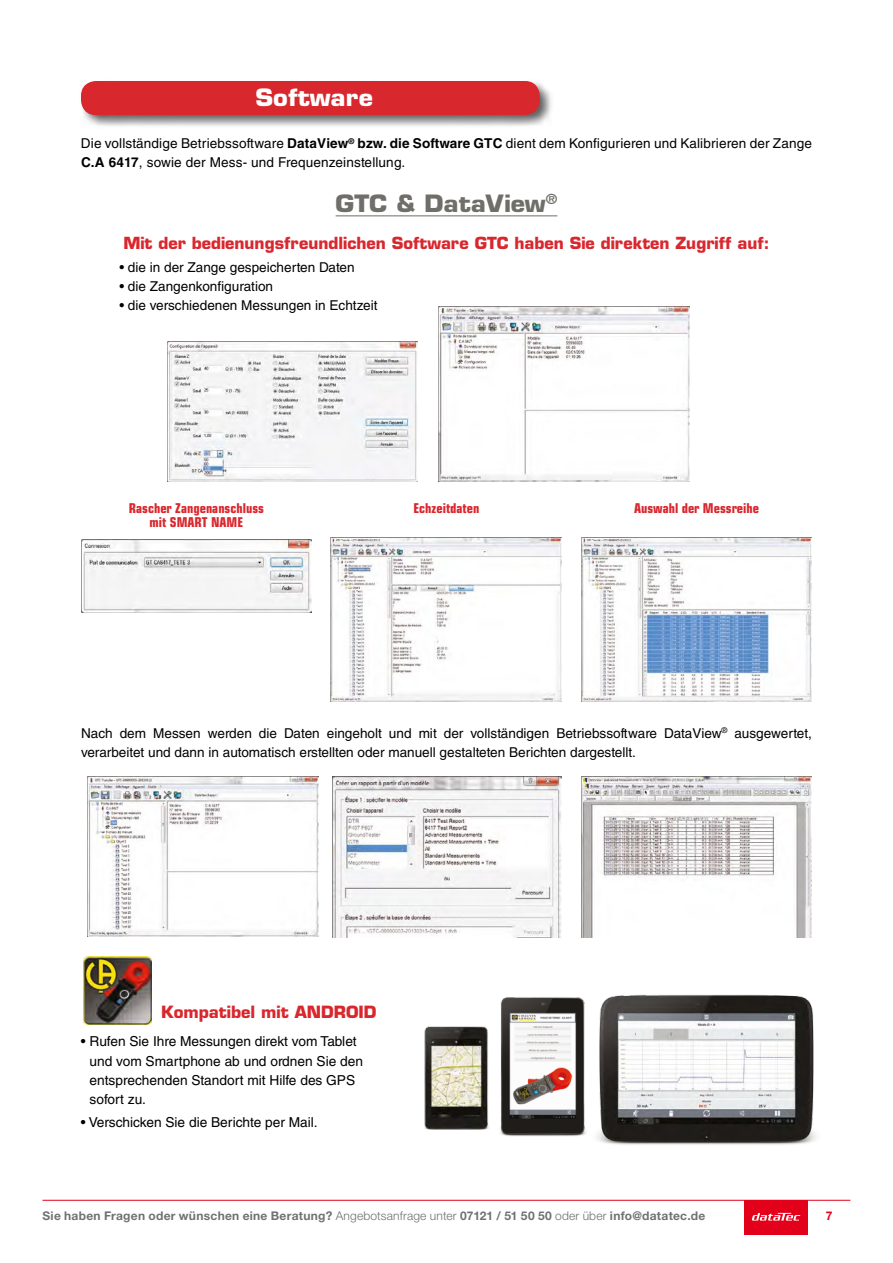
<style>
.page{position:relative;width:893px;height:1263px;background:#fff}
.page>*{position:absolute;margin:0;border:0;box-sizing:border-box;transform-origin:0 0}
.t1{font:700 23.25px "Eurostile LT Std";color:#6f6e68;scale:1.07 1}
.t2{font:700 23.25px "Eurostile LT Std";color:#fff;scale:1.07 1}
.t3{font:700 16.5px "Eurostile LT Std";color:#d9272e}
.t4{font:700 16.35px "Eurostile LT Std";color:#d9272e}
.t5{font:13.65px/19.2px "Helvetica LT Std";color:#000}
.t6{font:13.5px/19px "Helvetica LT Std";color:#000}
.t7{font:700 condensed 13.5px/13.5px "Eurostile LT Std";color:#d9272e;text-align:center}
.t8{font:700 12px "Helvetica Neue LT Pro";letter-spacing:.025em;color:#707172}
.t9{font:700 12px "Helvetica Neue LT Pro";color:#e2001a}
.s1{font-weight:700}
.s2{font-weight:300}
</style>
<div class="page">
<div style="left:744px;top:1200px;width:64px;height:34px;background:#e2001a"></div>
<svg style="left:752px;top:1213px;width:48px;height:7px"></svg>
<hr style="left:43px;top:1200px;width:807px;height:1px;background:#e2001a">
<div style="left:79px;top:79px;width:474px;height:49px;background:#000;opacity:.6"></div>
<div style="left:81px;top:81px;width:459px;height:34px;background:#d9272e;border-radius:15px"></div>
<hr style="left:336px;top:216px;width:221px;height:1px;background:#6f6e68">
<img style="left:167px;top:342px;width:251px;height:140px">
<img style="left:82px;top:540px;width:229px;height:72px">
<img style="left:332px;top:776px;width:230px;height:162px">
<img style="left:331px;top:538px;width:231px;height:164px">
<img style="left:88px;top:776px;width:230px;height:161px">
<img style="left:581px;top:538px;width:231px;height:164px">
<img style="left:581px;top:776px;width:231px;height:162px">
<img style="left:438px;top:306px;width:251px;height:175px">
<img style="left:500px;top:997px;width:86px;height:139px">
<img style="left:597px;top:994px;width:219px;height:151px">
<img style="left:424px;top:1026px;width:65px;height:103px">
<img style="left:84px;top:956px;width:68px;height:68px">
<h1 class="t2" style="left:256px;top:83px;width:111px">Software</h1>
<p class="t6" style="left:81px;top:134px;width:732px">Die vollständige Betriebssoftware <span class="s1">DataView</span><sup>®</sup> <span class="s1">bzw. die Software GTC</span> dient dem Konfigurieren und Kalibrieren der Zange<br><span class="s1">C.A 6417</span>, sowie der Mess- und Frequenzeinstellung.</p>
<h1 class="t1" style="left:336px;top:189px;width:209px">GTC &amp; DataView<sup>®</sup></h1>
<p class="t4" style="left:123px;top:233px;width:648px">Mit der bedienungsfreundlichen Software GTC haben Sie direkten Zugriff auf:</p>
<p class="t6" style="left:119px;top:258px;width:237px">• die in der Zange gespeicherten Daten</p>
<p class="t6" style="left:119px;top:277px;width:155px">• die Zangenkonfiguration</p>
<p class="t6" style="left:119px;top:296px;width:260px">• die verschiedenen Messungen in Echtzeit</p>
<p class="t7" style="left:129px;top:501px;width:137px">Rascher Zangenanschluss mit SMART NAME</p>
<p class="t7" style="left:413px;top:501px;width:67px">Echzeitdaten</p>
<p class="t7" style="left:634px;top:501px;width:127px">Auswahl der Messreihe</p>
<p class="t6" style="left:81px;top:723px;width:732px">Nach dem Messen werden die Daten eingeholt und mit der vollständigen Betriebssoftware DataView<sup>®</sup> ausgewertet, verarbeitet und dann in automatisch erstellten oder manuell gestalteten Berichten dargestellt.</p>
<p class="t3" style="left:161px;top:1001px;width:217px">Kompatibel mit ANDROID</p>
<p class="t5" style="left:90px;top:1032px;width:275px;text-indent:-9px">• Rufen Sie Ihre Messungen direkt vom Tablet und vom Smartphone ab und ordnen Sie den entsprechenden Standort mit Hilfe des GPS sofort zu.</p>
<p class="t5" style="left:81px;top:1113px;width:238px">• Verschicken Sie die Berichte per Mail.</p>
<p class="t8" style="left:43px;top:1209px;width:664px">Sie haben Fragen oder wünschen eine Beratung? <span class="s2">Angebotsanfrage unter</span> 07121 / 51 50 50 <span class="s2">oder über</span> info@datatec.de</p>
<p class="t9" style="left:826px;top:1209px;width:8px">7</p>
</div>
